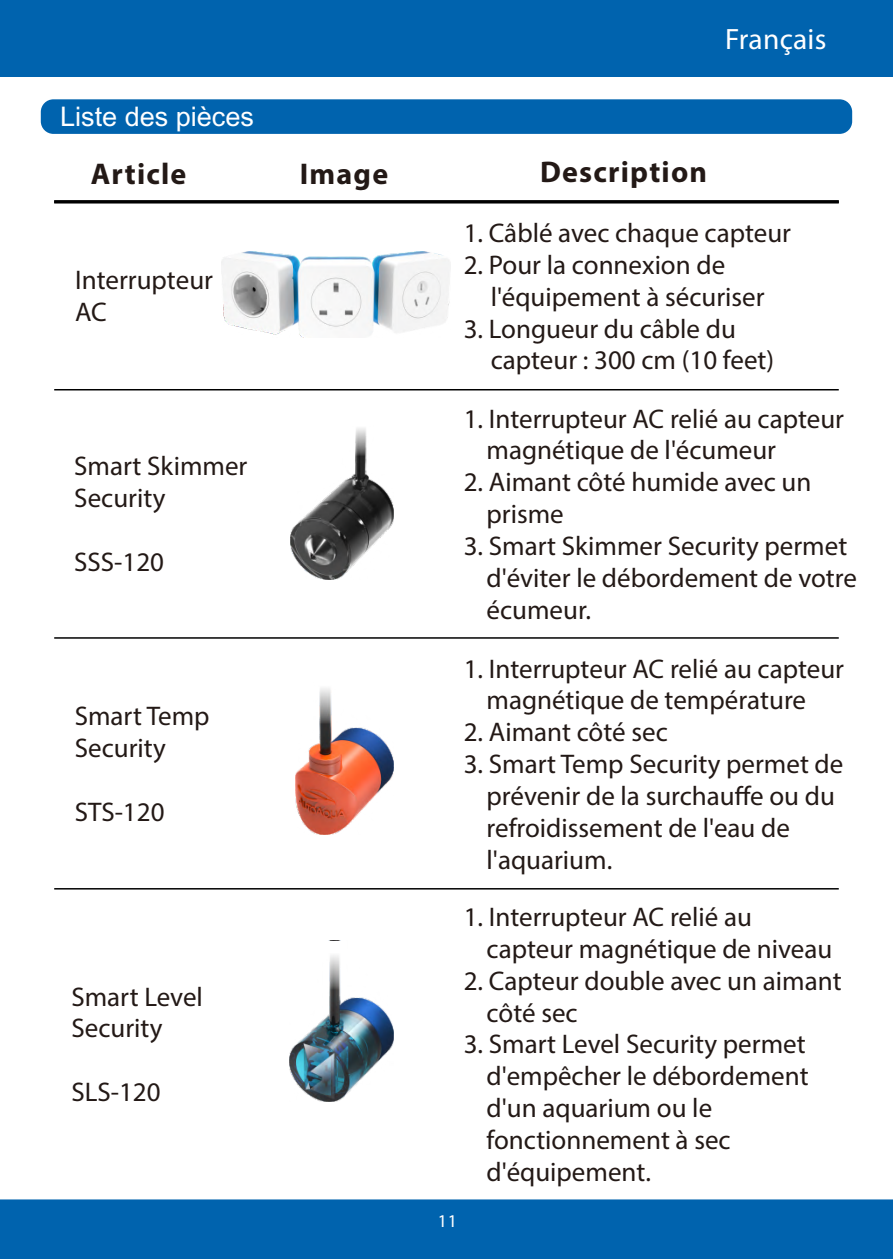
<style>
.page{position:relative;width:893px;height:1259px;background:#fff}
.page>*{position:absolute;margin:0;border:0;box-sizing:border-box;transform-origin:0 0}
.t1{font:700 30px "Myriad Pro";letter-spacing:.04em;color:#231916}
.t2{font:29.4px "Myriad Pro";letter-spacing:.01em;color:#fff}
.t3{font:27px/31.8px "Myriad Pro";color:#231916}
.t4{font:27px "Arial Unicode MS";color:#fff}
.t5{font:18px "Myriad Pro";color:#fff}
</style>
<div class="page">
<div style="left:0;top:0;width:893px;height:77px;background:#0063ae"></div>
<div style="left:0;top:1199px;width:893px;height:60px;background:#0063ae"></div>
<div style="left:41px;top:99px;width:811px;height:35px;background:#0063ae;border-radius:13px"></div>
<img style="left:221px;top:251px;width:230px;height:86px">
<img style="left:289px;top:997px;width:105px;height:104px">
<svg style="left:323px;top:940px;width:24px;height:58px"></svg>
<img style="left:295px;top:727px;width:99px;height:107px">
<svg style="left:314px;top:688px;width:25px;height:45px"></svg>
<img style="left:290px;top:463px;width:104px;height:117px">
<svg style="left:355px;top:428px;width:12px;height:35px"></svg>
<hr style="left:54px;top:389px;width:785px;height:1px;background:#000">
<hr style="left:54px;top:637px;width:785px;height:1px;background:#000">
<hr style="left:54px;top:888px;width:785px;height:1px;background:#000">
<hr style="left:54px;top:200px;width:785px;height:3px;background:#000">
<p class="t4" style="left:60px;top:107px;width:195px">Liste des pièces</p>
<p class="t2" style="left:725px;top:27px;width:103px">Français</p>
<p class="t1" style="left:91px;top:161px;width:97px">Article</p>
<p class="t1" style="left:300px;top:162px;width:90px">Image</p>
<p class="t1" style="left:540px;top:160px;width:169px">Description</p>
<p class="t3" style="left:464px;top:219px;width:329px">1. Câblé avec chaque capteur</p>
<p class="t3" style="left:491px;top:251px;width:275px;text-indent:-27px">2. Pour la connexion de l'équipement à sécuriser</p>
<p class="t3" style="left:491px;top:315px;width:285px;text-indent:-27px">3. Longueur du câble du capteur : 300 cm (10 feet)</p>
<p class="t3" style="left:75px;top:267px;width:139px">Interrupteur<br>AC</p>
<p class="t3" style="left:74px;top:452px;width:175px">Smart Skimmer<br>Security</p>
<p class="t3" style="left:74px;top:548px;width:91px">SSS-120</p>
<p class="t3" style="left:75px;top:702px;width:136px">Smart Temp<br>Security</p>
<p class="t3" style="left:75px;top:798px;width:91px">STS-120</p>
<p class="t3" style="left:71px;top:983px;width:133px">Smart Level<br>Security</p>
<p class="t3" style="left:71px;top:1078px;width:91px">SLS-120</p>
<p class="t3" style="left:487px;top:405px;width:359px;text-indent:-23px">1. Interrupteur AC relié au capteur magnétique de l'écumeur</p>
<p class="t3" style="left:487px;top:468px;width:326px;text-indent:-23px">2. Aimant côté humide avec un prisme</p>
<p class="t3" style="left:487px;top:532px;width:372px;text-indent:-23px">3. Smart Skimmer Security permet d'éviter le débordement de votre écumeur.</p>
<p class="t3" style="left:464px;top:655px;width:382px;text-align:center">1. Interrupteur AC relié au capteur magnétique de température</p>
<p class="t3" style="left:464px;top:718px;width:206px">2. Aimant côté sec</p>
<p class="t3" style="left:487px;top:750px;width:358px;text-indent:-23px">3. Smart Temp Security permet de prévenir de la surchauffe ou du refroidissement de l'eau de l'aquarium.</p>
<p class="t3" style="left:487px;top:903px;width:347px;text-indent:-23px">1. Interrupteur AC relié au capteur magnétique de niveau</p>
<p class="t3" style="left:487px;top:967px;width:356px;text-indent:-23px">2. Capteur double avec un aimant côté sec</p>
<p class="t3" style="left:487px;top:1030px;width:324px;text-indent:-23px">3. Smart Level Security permet d'empêcher le débordement d'un aquarium ou le fonctionnement à sec d'équipement.</p>
<p class="t5" style="left:438px;top:1214px;width:21px">11</p>
</div>
